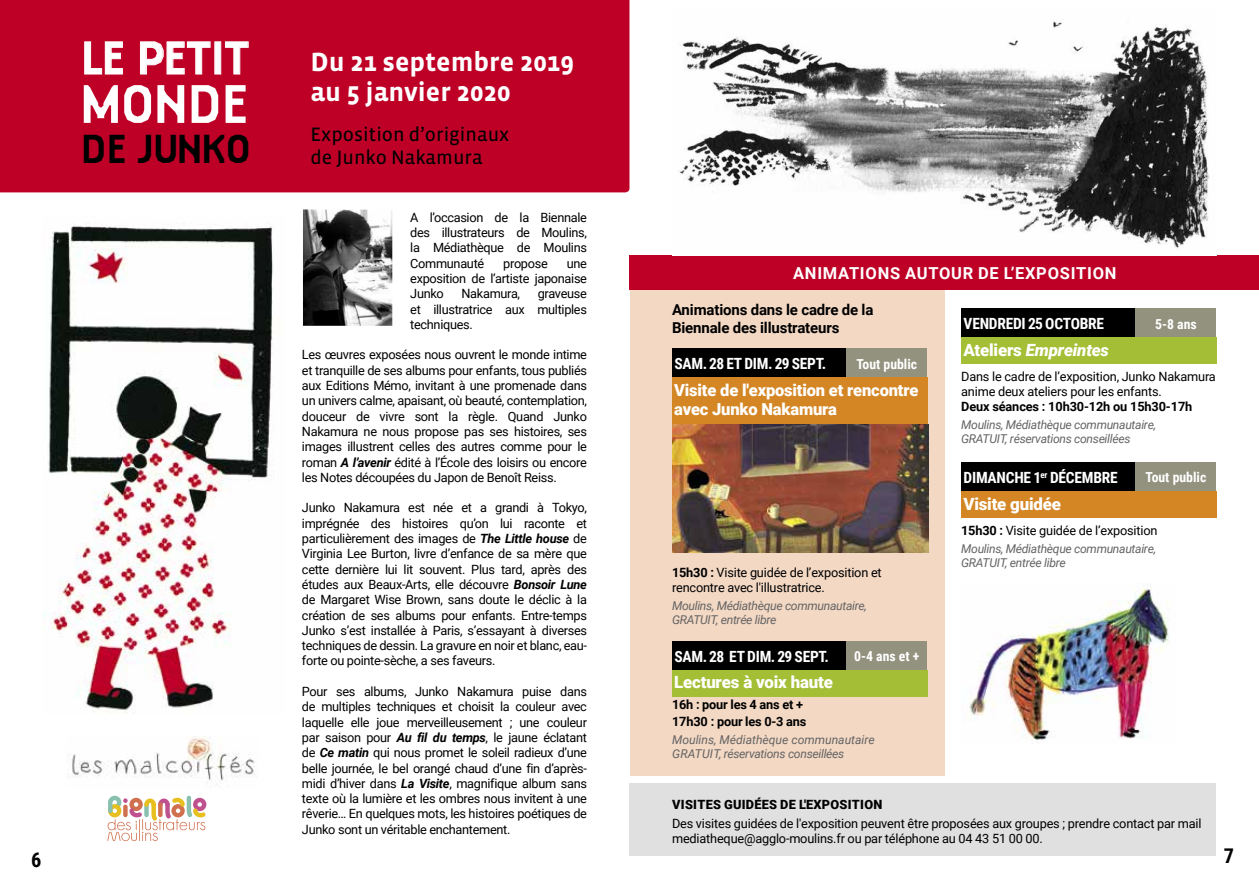
<style>
.page{position:relative;width:1259px;height:893px;background:#fff}
.page>*{position:absolute;margin:0;border:0;box-sizing:border-box;transform-origin:0 0}
.t1{font:700 56.55px "Citizen OT";letter-spacing:-.02em;color:#fff}
.t2{font:700 48.15px "Citizen OT";letter-spacing:-.04em;color:#fff}
.t3{font:700 42.3px "Citizen OT";letter-spacing:-.04em;color:#000}
.t4{font:700 27px/30px "Vista Sans";color:#fff}
.t5{font:700 20.25px "Roboto Condensed";color:#000}
.t6{font:19.8px/23.7px "Vista Sans Reg";color:#000}
.t7{font:900 16.8px "Roboto";letter-spacing:-.01em;color:#fff}
.t8{font:italic 900 16.8px "Roboto";letter-spacing:-.01em;color:#fff}
.t9{font:900 16.5px/19.8px "Roboto";letter-spacing:-.01em;color:#fff}
.t10{font:700 16.5px "Roboto";letter-spacing:.045em;color:#fff}
.t11{font:700 15.45px "Roboto Condensed";letter-spacing:-.015em;color:#fff}
.t12{font:700 15px/18px "Roboto";letter-spacing:-.01em;color:#000}
.t13{font:700 13.8px "Roboto Condensed";color:#fff}
.t14{font:12.75px/15.3px "Roboto";letter-spacing:-.025em;color:#000;text-align:justify}
.t15{font:700 12.75px/16.5px "Roboto";letter-spacing:-.01em;color:#000}
.t16{font:900 12.75px "Roboto";letter-spacing:.02em;color:#000}
.t17{font:italic 12.15px/13.6px "Roboto";letter-spacing:-.025em;color:#636363}
.t18{font:italic 12.15px/13.6px "Roboto";color:#636363}
.s1{font-weight:700;font-style:italic}
.s2{font-weight:700}
.s3{font-style:normal}
</style>
<div class="page">
<div style="left:630px;top:279px;width:314px;height:497px;background:#f3d8c4"></div>
<img style="left:969px;top:584px;width:200px;height:156px">
<div style="left:0;top:0;width:629px;height:192px;background:#be0027"></div>
<img style="left:303px;top:209px;width:89px;height:117px">
<div style="left:961px;top:308px;width:174px;height:30px;background:#000"></div>
<div style="left:1135px;top:308px;width:81px;height:30px;background:#93927f"></div>
<div style="left:961px;top:338px;width:255px;height:26px;background:#a4be35"></div>
<img style="left:43px;top:225px;width:231px;height:489px">
<svg style="left:107px;top:796px;width:99px;height:45px"></svg>
<img style="left:67px;top:736px;width:190px;height:51px">
<div style="left:629px;top:255px;width:630px;height:34px;background:#be0027"></div>
<div style="left:629px;top:783px;width:587px;height:73px;background:#e0e0e0"></div>
<svg style="left:84px;top:42px;width:39px;height:32px"></svg>
<svg style="left:140px;top:42px;width:70px;height:32px;background:#c72647"></svg>
<svg style="left:225px;top:42px;width:23px;height:32px"></svg>
<img style="left:678px;top:19px;width:532px;height:229px">
<div style="left:961px;top:462px;width:174px;height:30px;background:#000"></div>
<div style="left:1135px;top:462px;width:81px;height:30px;background:#93927f"></div>
<div style="left:961px;top:492px;width:255px;height:26px;background:#d48625"></div>
<div style="left:672px;top:641px;width:174px;height:29px;background:#000"></div>
<div style="left:846px;top:641px;width:81px;height:29px;background:#93927f"></div>
<div style="left:672px;top:670px;width:255px;height:26px;background:#a4be35"></div>
<div style="left:672px;top:348px;width:174px;height:30px;background:#000"></div>
<div style="left:846px;top:348px;width:81px;height:30px;background:#93927f"></div>
<div style="left:672px;top:378px;width:255px;height:47px;background:#d48625"></div>
<img style="left:672px;top:424px;width:256px;height:128px">
<h2 class="t2" style="left:81px;top:34px;width:170px">LE PETIT</h2>
<h1 class="t1" style="left:80px;top:76px;width:172px">MONDE</h1>
<h3 class="t3" style="left:81px;top:128px;width:171px">DE JUNKO</h3>
<h3 class="t4" style="left:310px;top:47px;width:265px">Du 21 septembre 2019 au 5 janvier 2020</h3>
<h3 class="t6" style="left:310px;top:123px;width:200px">Exposition d’originaux de Junko Nakamura</h3>
<p class="t14" style="left:410px;top:209px;width:178px">A l’occasion de la Biennale des illustrateurs de Moulins, la Médiathèque de Moulins Communauté</p>
<p class="t14" style="left:410px;top:255px;width:178px;text-indent:156px">une exposition de l’artiste japonaise Junko</p>
<p class="t14" style="left:503px;top:255px;width:46px">propose</p>
<p class="t14" style="left:461px;top:286px;width:60px">Nakamura,</p>
<p class="t14" style="left:410px;top:286px;width:178px;text-indent:127px">graveuse et illustratrice aux multiples techniques.</p>
<p class="t14" style="left:302px;top:347px;width:286px">Les œuvres exposées nous ouvrent le monde intime et tranquille de ses albums pour enfants, tous publiés aux Editions Mémo, invitant à une promenade dans un univers calme, apaisant, où beauté, contemplation, douceur de vivre sont la règle. Quand Junko Nakamura ne nous propose pas ses histoires, ses images illustrent celles des autres comme pour le roman <span class="s1">A l’avenir</span> édité à l’École des loisirs ou encore les Notes découpées du Japon de Benoît Reiss.</p>
<p class="t14" style="left:302px;top:500px;width:286px">Junko Nakamura est née et a grandi à Tokyo, imprégnée des histoires qu’on lui raconte et particulièrement des images de <span class="s1">The Little house</span> de Virginia Lee Burton, livre d’enfance de sa mère que cette dernière lui lit souvent. Plus tard, après des études aux Beaux-Arts, elle découvre <span class="s1">Bonsoir Lune </span>de Margaret Wise Brown, sans doute le déclic à la création de ses albums pour enfants. Entre-temps Junko s’est installée à Paris, s’essayant à diverses techniques de dessin. La gravure en noir et blanc, eau&shy;forte ou pointe-sèche, a ses faveurs.</p>
<p class="t14" style="left:302px;top:683px;width:286px">Pour ses albums, Junko Nakamura puise dans de multiples techniques et choisit la couleur avec laquelle elle joue merveilleusement ; une couleur par saison pour <span class="s1">Au fil du temps</span>, le jaune éclatant de <span class="s1">Ce matin</span> qui nous promet le soleil radieux d’une belle journée, le bel orangé chaud d’une fin d’après&shy;midi d’hiver dans <span class="s1">La Visite</span>, magnifique album sans texte où la lumière et les ombres nous invitent à une rêverie… En quelques mots, les histoires poétiques de Junko sont un véritable enchantement.</p>
<p class="t10" style="left:793px;top:262px;width:325px">ANIMATIONS AUTOUR DE L’EXPOSITION</p>
<p class="t12" style="left:672px;top:300px;width:203px">Animations dans le cadre de la<br>Biennale des illustrateurs</p>
<p class="t11" style="left:674px;top:353px;width:153px">SAM. 28 ET DIM. 29 SEPT.</p>
<p class="t13" style="left:856px;top:354px;width:62px">Tout public</p>
<p class="t9" style="left:674px;top:379px;width:246px">Visite de l'exposition et rencontre avec Junko Nakamura</p>
<p class="t14" style="left:672px;top:565px;width:211px"><span class="s2">15h30 :</span> Visite guidée de l’exposition et rencontre avec l'illustratrice.</p>
<p class="t17" style="left:672px;top:598px;width:196px">Moulins, Médiathèque communautaire,<br>GRATUIT, entrée libre</p>
<p class="t11" style="left:674px;top:646px;width:156px">SAM. 28 ET DIM. 29 SEPT.</p>
<p class="t13" style="left:854px;top:647px;width:67px">0-4 ans et +</p>
<h3 class="t7" style="left:674px;top:671px;width:160px">Lectures à voix haute</h3>
<p class="t15" style="left:672px;top:696px;width:136px">16h : pour les 4 ans et +<br>17h30 : pour les 0-3 ans</p>
<p class="t18" style="left:672px;top:732px;width:204px">Moulins, Médiathèque communautaire<br>GRATUIT, réservations conseillées</p>
<p class="t11" style="left:963px;top:313px;width:142px">VENDREDI 25 OCTOBRE</p>
<p class="t13" style="left:1155px;top:314px;width:43px">5-8 ans</p>
<h3 class="t8" style="left:963px;top:338px;width:147px"><span class="s3">Ateliers</span> Empreintes</h3>
<p class="t14" style="left:961px;top:369px;width:256px">Dans le cadre de l’exposition, Junko Nakamura anime deux ateliers pour les enfants.</p>
<p class="t15" style="left:961px;top:398px;width:233px">Deux séances : 10h30-12h ou 15h30-17h</p>
<p class="t17" style="left:961px;top:417px;width:196px">Moulins, Médiathèque communautaire,<br>GRATUIT, réservations conseillées</p>
<p class="t11" style="left:963px;top:467px;width:156px">DIMANCHE 1<sup>er</sup> DÉCEMBRE</p>
<p class="t13" style="left:1145px;top:468px;width:62px">Tout public</p>
<h3 class="t7" style="left:963px;top:492px;width:99px">Visite guidée</h3>
<p class="t14" style="left:961px;top:522px;width:198px"><span class="s2">15h30 :</span> Visite guidée de l’exposition</p>
<p class="t17" style="left:961px;top:541px;width:196px">Moulins, Médiathèque communautaire,<br>GRATUIT, entrée libre</p>
<p class="t16" style="left:672px;top:796px;width:212px">VISITES GUIDÉES DE L'EXPOSITION</p>
<p class="t14" style="left:672px;top:816px;width:531px">Des visites guidées de l'exposition peuvent être proposées aux groupes ; prendre contact par mail mediatheque@agglo-moulins.fr ou par téléphone au 04 43 51 00 00.</p>
<h3 class="t5" style="left:31px;top:846px;width:12px">6</h3>
<h3 class="t5" style="left:1223px;top:842px;width:12px">7</h3>
</div>
